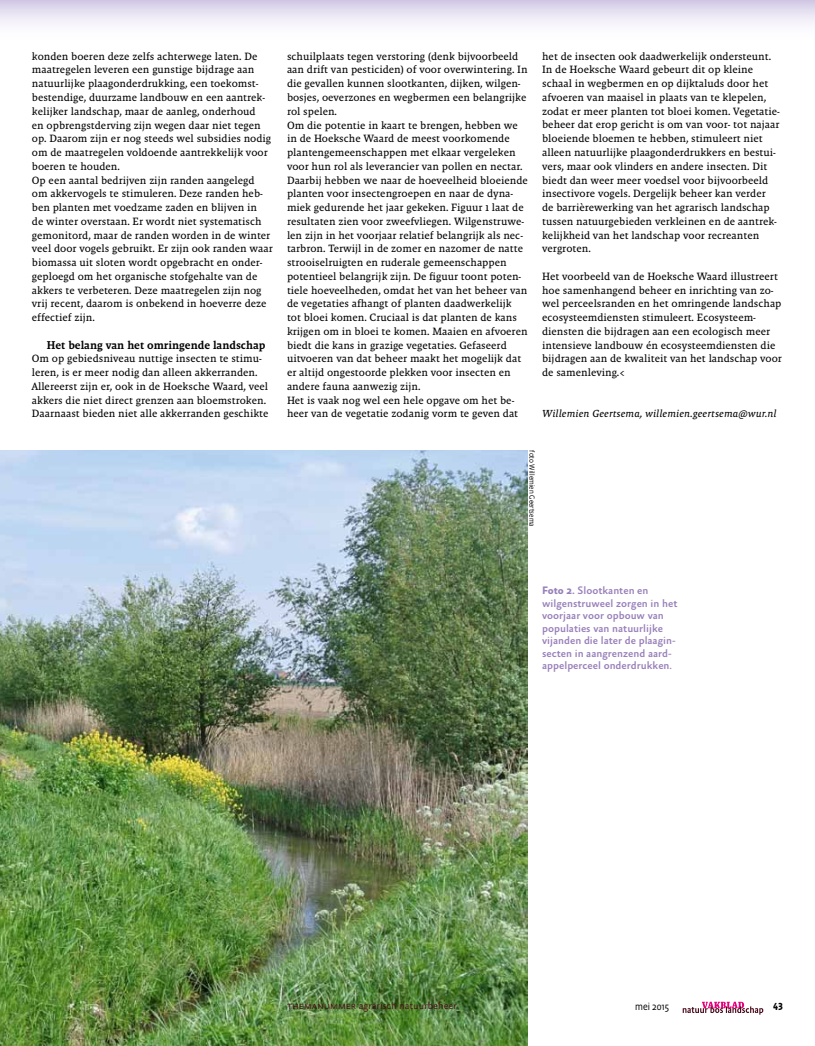
<style>
.page{position:relative;width:815px;height:1046px;background:#fff}
.page>*{position:absolute;margin:0;border:0;box-sizing:border-box;transform-origin:0 0}
.t1{font:11.5px "Malaga Med";color:#000}
.t2{font:500 11px/12.5px "Absara Sans";color:#9880ba}
.t3{font:10.75px/13.8px "Malaga Reg";color:#000}
.t4{font:italic 10.38px "Malaga Reg";color:#000}
.t5{font:300 10.38px "Absara Sans TF";color:#4a0b1c}
.t6{font:300 10.38px "Absara Sans Head";color:#000}
.t7{font:500 10.38px "Absara Sans TF Head";color:#000}
.t8{font:300 7.5px "Absara Sans LF Head";color:#000}
.s1{font-weight:700}
.s2{font-family:"Absara Sans TF Light SC";font-weight:400}
</style>
<div class="page">
<img style="left:0;top:450px;width:527px;height:595px">
<div style="left:0;top:0;width:815px;height:53px;background:linear-gradient(to bottom,#dcd6ec,#fff)"></div>
<svg style="left:683px;top:1001px;width:80px;height:13px"></svg>
<p class="t3" style="left:32px;top:49px;width:242px">konden boeren deze zelfs achterwege laten. De maatregelen leveren een gunstige bijdrage aan natuurlijke plaagonderdrukking, een toekomst&shy;bestendige, duurzame landbouw en een aantrek&shy;kelijker landschap, maar de aanleg, onderhoud<br>en opbrengstderving zijn wegen daar niet tegen op. Daarom zijn er nog steeds wel subsidies nodig om de maatregelen voldoende aantrekkelijk voor boeren te houden.<br>Op een aantal bedrijven zijn randen aangelegd om akkervogels te stimuleren. Deze randen heb&shy;ben planten met voedzame zaden en blijven in<br>de winter overstaan. Er wordt niet systematisch gemonitord, maar de randen worden in de winter veel door vogels gebruikt. Er zijn ook randen waar biomassa uit sloten wordt opgebracht en onder&shy;geploegd om het organische stofgehalte van de akkers te verbeteren. Deze maatregelen zijn nog vrij recent, daarom is onbekend in hoeverre deze effectief zijn.</p>
<p class="t1" style="left:47px;top:338px;width:220px">Het belang van het omringende landschap</p>
<p class="t3" style="left:32px;top:352px;width:238px">Om op gebiedsniveau nuttige insecten te stimu&shy;leren, is er meer nodig dan alleen akkerranden.<br>Allereerst zijn er, ook in de Hoeksche Waard, veel akkers die niet direct grenzen aan bloemstroken.<br>Daarnaast bieden niet alle akkerranden geschikte</p>
<p class="t3" style="left:287px;top:49px;width:242px">schuilplaats tegen verstoring (denk bijvoorbeeld aan drift van pesticiden) of voor overwintering. In die gevallen kunnen slootkanten, dijken, wilgen&shy;bosjes, oeverzones en wegbermen een belangrijke rol spelen.<br>Om die potentie in kaart te brengen, hebben we in de Hoeksche Waard de meest voorkomende plantengemeenschappen met elkaar vergeleken voor hun rol als leverancier van pollen en nectar.<br>Daarbij hebben we naar de hoeveelheid bloeiende planten voor insectengroepen en naar de dyna&shy;miek gedurende het jaar gekeken. Figuur 1 laat de resultaten zien voor zweefvliegen. Wilgenstruwe&shy;len zijn in het voorjaar relatief belangrijk als nec&shy;tarbron. Terwijl in de zomer en nazomer de natte strooiselruigten en ruderale gemeenschappen potentieel belangrijk zijn. De figuur toont poten&shy;tiele hoeveelheden, omdat het van het beheer van de vegetaties afhangt of planten daadwerkelijk tot bloei komen. Cruciaal is dat planten de kans krijgen om in bloei te komen. Maaien en afvoeren biedt die kans in grazige vegetaties. Gefaseerd uitvoeren van dat beheer maakt het mogelijk dat er altijd ongestoorde plekken voor insecten en andere fauna aanwezig zijn.<br>Het is vaak nog wel een hele opgave om het be&shy;heer van de vegetatie zodanig vorm te geven dat</p>
<p class="t3" style="left:542px;top:49px;width:239px">het de insecten ook daadwerkelijk ondersteunt.<br>In de Hoeksche Waard gebeurt dit op kleine schaal in wegbermen en op dijktaluds door het afvoeren van maaisel in plaats van te klepelen, zodat er meer planten tot bloei komen. Vegetatie&shy;beheer dat erop gericht is om van voor- tot najaar bloeiende bloemen te hebben, stimuleert niet alleen natuurlijke plaagonderdrukkers en bestui&shy;vers, maar ook vlinders en andere insecten. Dit biedt dan weer meer voedsel voor bijvoorbeeld insectivore vogels. Dergelijk beheer kan verder de barrièrewerking van het agrarisch landschap tussen natuurgebieden verkleinen en de aantrek&shy;kelijkheid van het landschap voor recreanten vergroten.</p>
<p class="t3" style="left:542px;top:269px;width:241px">Het voorbeeld van de Hoeksche Waard illustreert hoe samenhangend beheer en inrichting van zo&shy;wel perceelsranden en het omringende landschap ecosysteemdiensten stimuleert. Ecosysteem&shy;diensten die bijdragen aan een ecologisch meer intensieve landbouw én ecosysteemdiensten die bijdragen aan de kwaliteit van het landschap voor de samenleving.&lt;</p>
<p class="t4" style="left:542px;top:408px;width:236px">Willemien Geertsema, willemien.geertsema@wur.nl</p>
<p class="t8" style="left:537px;top:450px;width:78px;rotate:90deg">foto Willemien Geertsema</p>
<p class="t2" style="left:542px;top:584px;width:137px"><span class="s1">Foto 2.</span> Slootkanten en wilgenstruweel zorgen in het voorjaar voor opbouw van populaties van natuurlijke vijanden die later de plaagin&shy;secten in aangrenzend aard&shy;appelperceel onderdrukken.</p>
<p class="t5" style="left:287px;top:999px;width:172px"><span class="s2">themanummer</span> agrarisch natuurbeheer</p>
<p class="t6" style="left:635px;top:999px;width:36px">mei 2015</p>
<p class="t7" style="left:773px;top:999px;width:11px">43</p>
</div>
